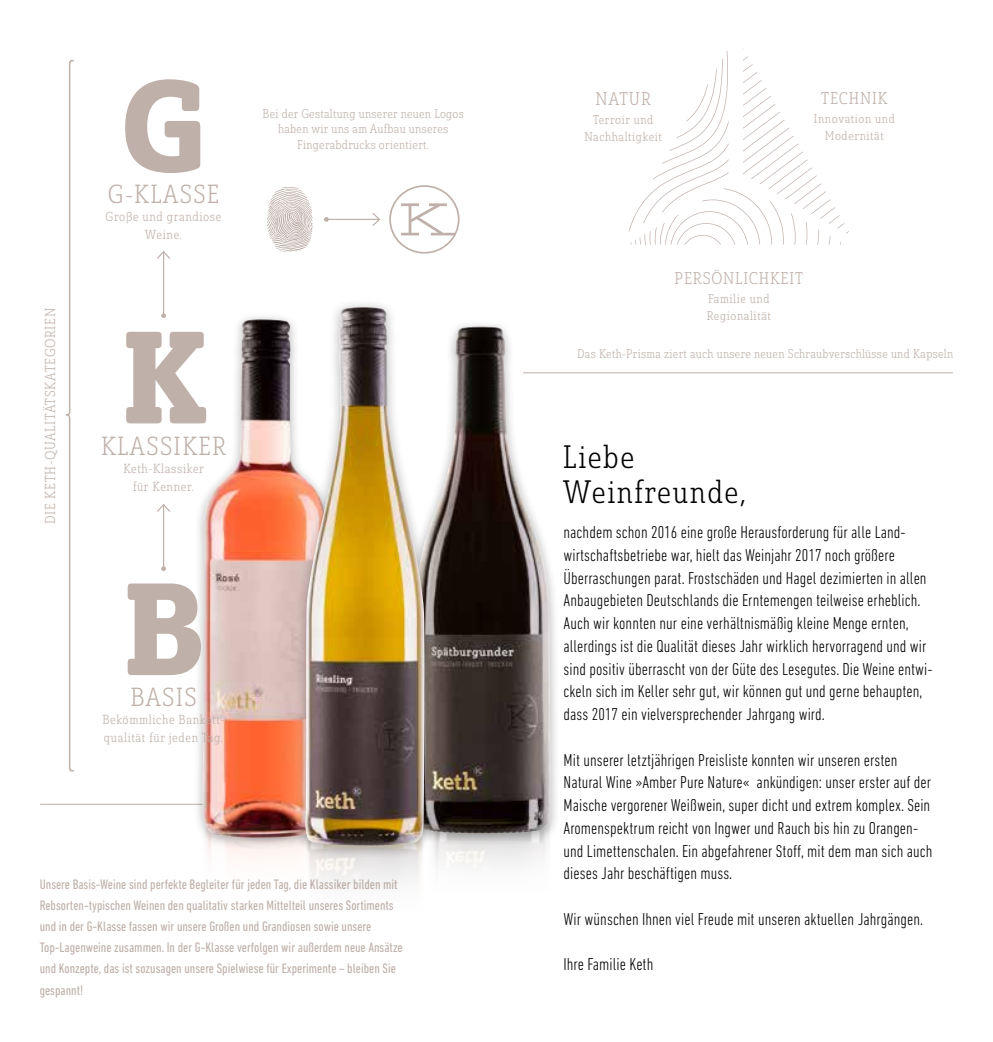
<style>
.page{position:relative;width:993px;height:1042px;background:#fff}
.page>*{position:absolute;margin:0;border:0;box-sizing:border-box;transform-origin:0 0}
.t1{font:127.23px "Solitas Slab Con Bol";color:#bfb0a9}
.t2{font:31.5px/35px "Solitas Slab Con Lig";letter-spacing:.05em;color:#000}
.t3{font:25.38px "Solitas Slab Con Lig";letter-spacing:.05em;color:#bfb0a9}
.t4{font:17.85px "Solitas Slab Con Lig";letter-spacing:.045em;color:#bfb0a9}
.t5{font:300 condensed 17.5px/22.8px "DIN Next LT Pro";letter-spacing:.005em;color:#000}
.t6{font:16.45px "Solitas Slab Con Lig";letter-spacing:.05em;color:#bfb0a9}
.t7{font:condensed 14px/21px "DIN Next LT Pro";color:#bfb0a9}
.t8{font:14px "Solitas Slab Con Lig";letter-spacing:.05em;color:#bfb0a9}
.t9{font:12.78px/18px "Solitas Slab Con Lig";letter-spacing:.05em;color:#bfb0a9;text-align:center}
.t10{font:12.42px/16.4px "Solitas Slab Con Lig";letter-spacing:.05em;color:#bfb0a9;text-align:center}
.t11{font:12.25px/15.8px "Solitas Slab Con Lig";letter-spacing:.025em;color:#bfb0a9;text-align:center}
</style>
<div class="page">
<hr style="left:40px;top:804px;width:387px;height:1px;background:#bfb0a9">
<div style="left:192px;top:312px;width:143px;height:538px;background:#000;opacity:.3"></div>
<img style="left:201px;top:319px;width:93px;height:519px">
<div style="left:403px;top:319px;width:157px;height:527px;background:#000;opacity:.3"></div>
<img style="left:436px;top:326px;width:114px;height:508px">
<svg style="left:628px;top:48px;width:220px;height:197px"></svg>
<hr style="left:523px;top:372px;width:429px;height:1px;background:#bfb0a9">
<div style="left:294px;top:299px;width:142px;height:560px;background:#000;opacity:.3"></div>
<img style="left:305px;top:307px;width:119px;height:539px">
<hr style="left:163px;top:505px;width:1px;height:64px;background:#bfb0a9">
<svg style="left:157px;top:504px;width:13px;height:9px"></svg>
<svg style="left:161px;top:566px;width:5px;height:5px"></svg>
<hr style="left:163px;top:252px;width:1px;height:64px;background:#bfb0a9">
<svg style="left:157px;top:251px;width:13px;height:9px"></svg>
<svg style="left:161px;top:313px;width:5px;height:5px"></svg>
<svg style="left:66px;top:60px;width:8px;height:711px"></svg>
<svg style="left:389px;top:185px;width:70px;height:69px"></svg>
<hr style="left:326px;top:219px;width:53px;height:1px;background:#bfb0a9">
<svg style="left:371px;top:213px;width:9px;height:13px"></svg>
<svg style="left:324px;top:217px;width:4px;height:5px"></svg>
<svg style="left:267px;top:187px;width:46px;height:65px"></svg>
<p class="t8" style="left:42px;top:524px;width:217px;rotate:-90deg">DIE KETH-QUALITÄTSKATEGORIEN</p>
<h1 class="t1" style="left:122px;top:42px;width:85px">G</h1>
<p class="t9" style="left:106px;top:208px;width:117px">Große und grandiose<br>Weine.</p>
<h3 class="t3" style="left:108px;top:179px;width:113px">G-KLASSE</h3>
<h1 class="t1" style="left:122px;top:294px;width:84px">K</h1>
<p class="t9" style="left:123px;top:459px;width:82px">Keth-Klassiker für Kenner.</p>
<h3 class="t3" style="left:101px;top:430px;width:126px">KLASSIKER</h3>
<h1 class="t1" style="left:123px;top:546px;width:81px">B</h1>
<h3 class="t3" style="left:130px;top:682px;width:68px">BASIS</h3>
<p class="t9" style="left:102px;top:711px;width:124px;text-align:left">Bekömmliche Bankett&shy;qualität für jeden Tag.</p>
<p class="t11" style="left:262px;top:106px;width:203px">Bei der Gestaltung unserer neuen Logos haben wir uns am Aufbau unseres<br>Fingerabdrucks orientiert.</p>
<p class="t7" style="left:40px;top:874px;width:364px">Unsere Basis-Weine sind perfekte Begleiter für jeden Tag, die Klassiker bilden mit Rebsorten-typischen Weinen den qualitativ starken Mittelteil unseres Sortiments und in der G-Klasse fassen wir unsere Großen und Grandiosen sowie unsere Top-Lagenweine zusammen. In der G-Klasse verfolgen wir außerdem neue Ansätze und Konzepte, das ist sozusagen unsere Spielwiese für Experimente – bleiben Sie gespannt!</p>
<p class="t4" style="left:595px;top:88px;width:57px">NATUR</p>
<p class="t10" style="left:584px;top:112px;width:79px">Terroir und<br>Nachhaltigkeit</p>
<p class="t6" style="left:821px;top:88px;width:68px">TECHNIK</p>
<p class="t10" style="left:813px;top:111px;width:82px">Innovation und<br>Modernität</p>
<p class="t6" style="left:674px;top:268px;width:130px">PERSÖNLICHKEIT</p>
<p class="t10" style="left:706px;top:291px;width:66px;text-align:left">Familie und<br>Regionalität</p>
<p class="t11" style="left:577px;top:347px;width:377px">Das Keth-Prisma ziert auch unsere neuen Schraubverschlüsse und Kapseln</p>
<h2 class="t2" style="left:562px;top:440px;width:185px">Liebe<br>Weinfreunde,</h2>
<p class="t5" style="left:563px;top:520px;width:370px">nachdem schon 2016 eine große Herausforderung für alle Land&shy;wirtschaftsbetriebe war, hielt das Weinjahr 2017 noch größere Überraschungen parat. Frostschäden und Hagel dezimierten in allen Anbaugebieten Deutschlands die Erntemengen teilweise erheblich.<br>Auch wir konnten nur eine verhältnismäßig kleine Menge ernten, allerdings ist die Qualität dieses Jahr wirklich hervorragend und wir sind positiv überrascht von der Güte des Lesegutes. Die Weine entwi&shy;ckeln sich im Keller sehr gut, wir können gut und gerne behaupten, dass 2017 ein vielversprechender Jahrgang wird.</p>
<p class="t5" style="left:563px;top:748px;width:370px">Mit unserer letztjährigen Preisliste konnten wir unseren ersten Natural Wine »Amber Pure Nature« ankündigen: unser erster auf der Maische vergorener Weißwein, super dicht und extrem komplex. Sein Aromenspektrum reicht von Ingwer und Rauch bis hin zu Orangen&shy;und Limettenschalen. Ein abgefahrener Stoff, mit dem man sich auch dieses Jahr beschäftigen muss.</p>
<p class="t5" style="left:563px;top:907px;width:361px">Wir wünschen Ihnen viel Freude mit unseren aktuellen Jahrgängen.</p>
<p class="t5" style="left:563px;top:953px;width:91px">Ihre Familie Keth</p>
</div>
